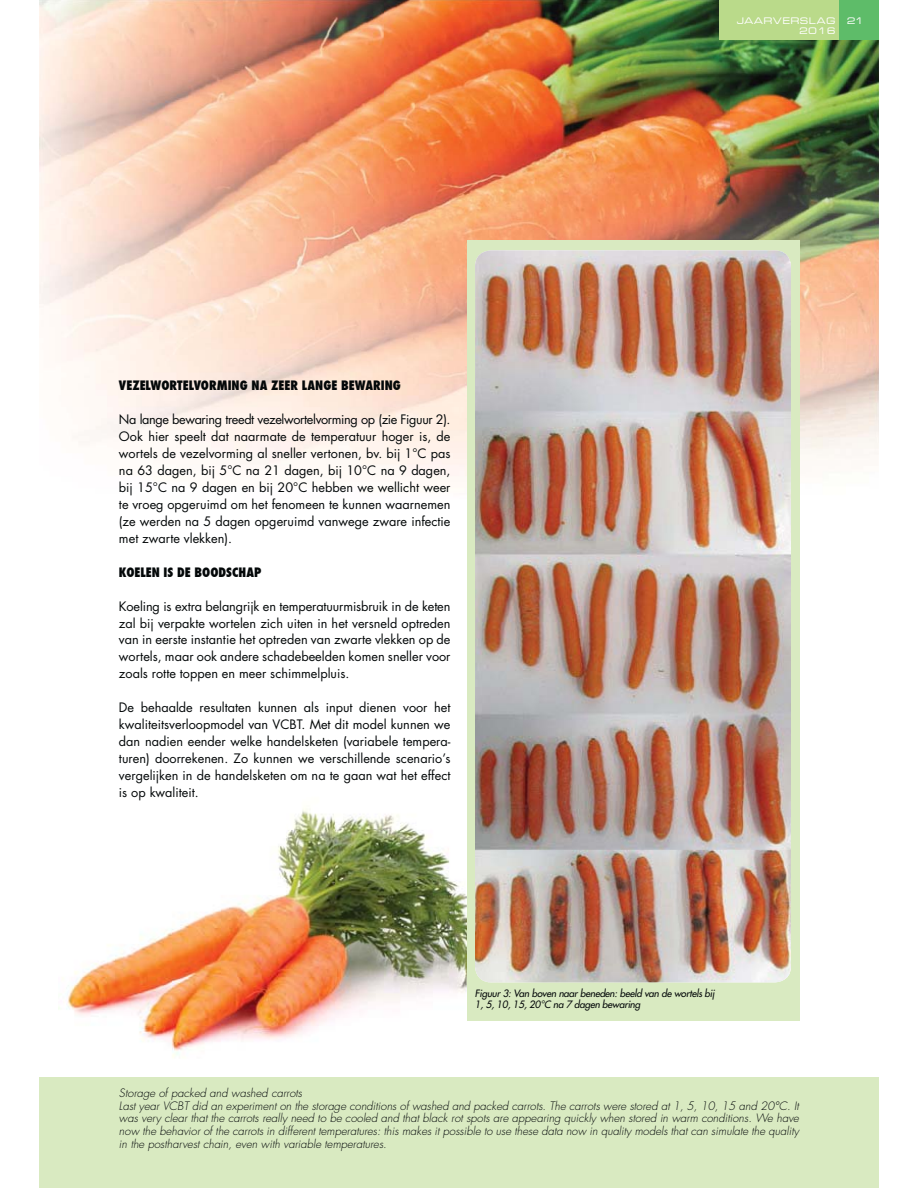
<style>
.page{position:relative;width:918px;height:1188px;background:#fff}
.page>*{position:absolute;margin:0;border:0;box-sizing:border-box;transform-origin:0 0}
.t1{font:12.75px/17px "Futura";color:#040809;text-align:justify}
.t2{font:800 condensed 12.75px "Futura";color:#040809}
.t3{font:italic 300 11.25px/12.8px "Futura";color:#040809}
.t4{font:italic 9.9px/11.2px "Futura";letter-spacing:-.02em;color:#040809}
.t5{font:500 expanded 9.9px/9.9px "Microgramma D";letter-spacing:.1em;color:#fff;text-align:right}
</style>
<div class="page">
<img style="left:39px;top:0;width:840px;height:506px">
<img style="left:59px;top:808px;width:442px;height:249px">
<div style="left:39px;top:1077px;width:840px;height:111px;background:#d9eac1"></div>
<div style="left:719px;top:0;width:120px;height:40px;background:#bada8a"></div>
<div style="left:839px;top:0;width:40px;height:40px;background:#5ebc69"></div>
<div style="left:467px;top:240px;width:332px;height:780px;background:#d9eac1"></div>
<img style="left:475px;top:250px;width:316px;height:732px;border-radius:16px">
<p class="t5" style="left:737px;top:15px;width:100px">JAARVERSLAG<br>2016</p>
<p class="t5" style="left:847px;top:15px;width:18px">21</p>
<p class="t2" style="left:119px;top:378px;width:283px">VEZELWORTELVORMING NA ZEER LANGE BEWARING</p>
<p class="t1" style="left:119px;top:412px;width:333px">Na lange bewaring treedt vezelwortelvorming op (zie Figuur 2).<br>Ook hier speelt dat naarmate de temperatuur hoger is, de wortels de vezelvorming al sneller vertonen, bv. bij 1°C pas na 63 dagen, bij 5°C na 21 dagen, bij 10°C na 9 dagen, bij 15°C na 9 dagen en bij 20°C hebben we wellicht weer te vroeg opgeruimd om het fenomeen te kunnen waarnemen (ze werden na 5 dagen opgeruimd vanwege zware infectie met zwarte vlekken).</p>
<p class="t2" style="left:119px;top:564px;width:144px">KOELEN IS DE BOODSCHAP</p>
<p class="t1" style="left:119px;top:599px;width:333px">Koeling is extra belangrijk en temperatuurmisbruik in de keten zal bij verpakte wortelen zich uiten in het versneld op treden van in eerste instantie het optreden van zwarte vlek ken op de wortels, maar ook andere schadebeelden komen sneller voor zoals rotte toppen en meer schimmelpluis.</p>
<p class="t1" style="left:119px;top:700px;width:333px">De behaalde resultaten kunnen als input dienen voor het kwaliteitsverloopmodel van VCBT. Met dit model kunnen we dan nadien eender welke handelsketen (variabele tempe ra&shy;turen) doorrekenen. Zo kunnen we verschillende scenario’s vergelijken in de handelsketen om na te gaan wat het effect is op kwaliteit.</p>
<p class="t4" style="left:475px;top:988px;width:241px">Figuur 3: Van boven naar beneden: beeld van de wortels bij<br>1, 5, 10, 15, 20°C na 7 dagen bewaring</p>
<p class="t3" style="left:119px;top:1087px;width:682px">Storage of packed and washed carrots<br>Last year VCBT did an experiment on the storage conditions of washed and packed carrots. The carrots were stored at 1, 5, 10, 15 and 20°C. It was very clear that the carrots really need to be cooled and that black rot spots are appearing quickly when stored in warm conditions. We have now the behavior of the carrots in different temperatures: this makes it possible to use these data now in quality models that can simulate the quality in the postharvest chain, even with variable temperatures.</p>
</div>
